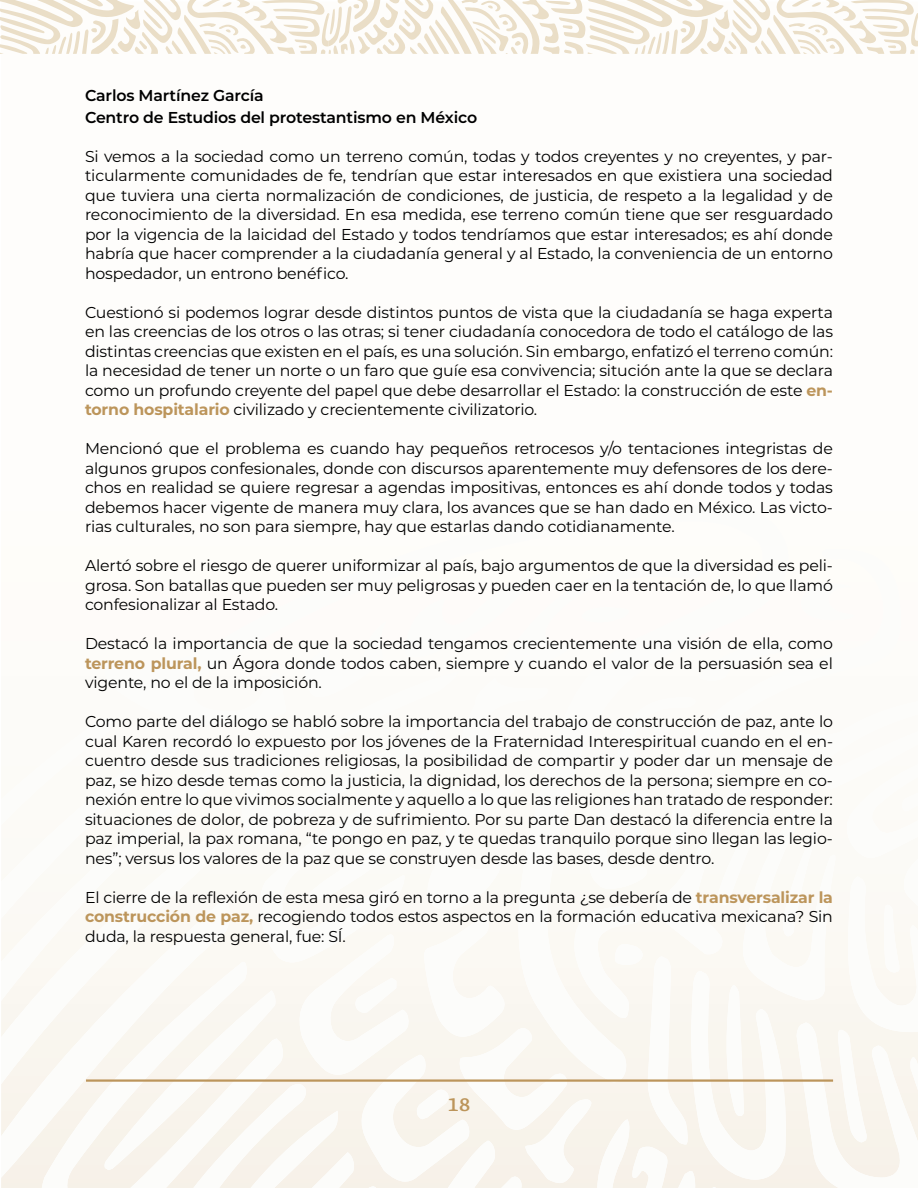
<style>
.page{position:relative;width:918px;height:1188px;background:#fff}
.page>*{position:absolute;margin:0;border:0;box-sizing:border-box;transform-origin:0 0}
.t1{font:700 18px "GMX";color:#bc955b}
.t2{font:15.75px/19.5px "Montserrat";letter-spacing:-.01em;color:#000;text-align:justify}
.t3{font:600 15.75px/21.6px "Montserrat";letter-spacing:-.01em;color:#000}
.s1{font-weight:700;color:#bc955b}
</style>
<div class="page">
<svg style="left:1px;top:914px;width:917px;height:274px;fill:#fbf9f3"></svg>
<svg style="left:0;top:0;width:918px;height:54px"></svg>
<hr style="left:86px;top:1079px;width:747px;height:3px;background:#bc955b">
<p class="t3" style="left:85px;top:84px;width:394px">Carlos Martínez García<br>Centro de Estudios del protestantismo en México</p>
<p class="t2" style="left:85px;top:146px;width:749px">Si vemos a la sociedad como un terreno común, todas y todos creyentes y no creyentes, y par&shy;ticularmente comunidades de fe, tendrían que estar interesados en que existiera una sociedad que tuviera una cierta normalización de condiciones, de justicia, de respeto a la legalidad y de reconocimiento de la diversidad. En esa medida, ese terreno común tiene que ser resguardado por la vigencia de la laicidad del Estado y todos tendríamos que estar interesados; es ahí donde habría que hacer comprender a la ciudadanía general y al Estado, la conveniencia de un entorno hospedador, un entrono benéfico.</p>
<p class="t2" style="left:85px;top:302px;width:750px">Cuestionó si podemos lograr desde distintos puntos de vista que la ciudadanía se haga experta en las creencias de los otros o las otras; si tener ciudadanía conocedora de todo el catálogo de las distintas creencias que existen en el país, es una solución. Sin embargo, enfatizó el terreno común: la necesidad de tener un norte o un faro que guíe esa convivencia; situción ante la que se declara como un profundo creyente del papel que debe desarrollar el Estado: la construcción de este <span class="s1">en&shy;torno hospitalario</span> civilizado y crecientemente civilizatorio.</p>
<p class="t2" style="left:85px;top:438px;width:749px">Mencionó que el problema es cuando hay pequeños retrocesos y/o tentaciones integristas de algunos grupos confesionales, donde con discursos aparentemente muy defensores de los dere&shy;chos en realidad se quiere regresar a agendas impositivas, entonces es ahí donde todos y todas debemos hacer vigente de manera muy clara, los avances que se han dado en México. Las victo&shy;rias culturales, no son para siempre, hay que estarlas dando cotidianamente.</p>
<p class="t2" style="left:85px;top:555px;width:749px">Alertó sobre el riesgo de querer uniformizar al país, bajo argumentos de que la diversidad es peli&shy;grosa. Son batallas que pueden ser muy peligrosas y pueden caer en la tentación de, lo que llamó confesionalizar al Estado.</p>
<p class="t2" style="left:85px;top:633px;width:749px">Destacó la importancia de que la sociedad tengamos crecientemente una visión de ella, como <span class="s1">terreno plural,</span> un Ágora donde todos caben, siempre y cuando el valor de la persuasión sea el vigente, no el de la imposición.</p>
<p class="t2" style="left:85px;top:711px;width:750px">Como parte del diálogo se habló sobre la importancia del trabajo de construcción de paz, ante lo cual Karen recordó lo expuesto por los jóvenes de la Fraternidad Interespiritual cuando en el en&shy;cuentro desde sus tradiciones religiosas, la posibilidad de compartir y poder dar un mensaje de paz, se hizo desde temas como la justicia, la dignidad, los derechos de la persona; siempre en co&shy;nexión entre lo que vivimos socialmente y aquello a lo que las religiones han tratado de responder: situaciones de dolor, de pobreza y de sufrimiento. Por su parte Dan destacó la diferencia entre la paz imperial, la pax romana, “te pongo en paz, y te quedas tranquilo porque sino llegan las legio&shy;nes”; versus los valores de la paz que se construyen desde las bases, desde dentro.</p>
<p class="t2" style="left:85px;top:887px;width:749px">El cierre de la reflexión de esta mesa giró en torno a la pregunta ¿se debería de <span class="s1">transversalizar la construcción de paz,</span> recogiendo todos estos aspectos en la formación educativa mexicana? Sin duda, la respuesta general, fue: SÍ.</p>
<p class="t1" style="left:448px;top:1094px;width:24px">18</p>
</div>
